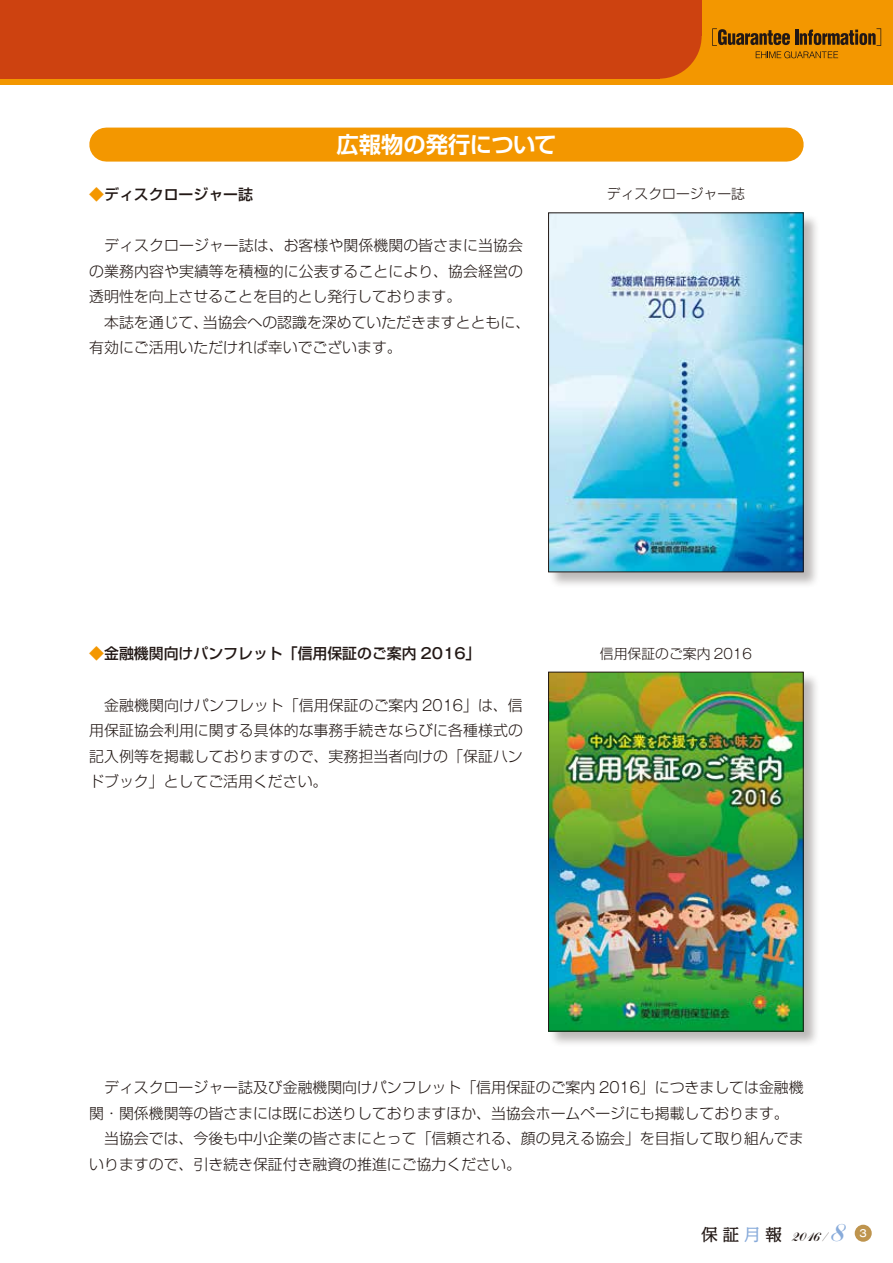
<style>
.page{position:relative;width:893px;height:1263px;background:#fff}
.page>*{position:absolute;margin:0;border:0;box-sizing:border-box;transform-origin:0 0}
.t1{font:34.05px "Commercial Script Plain";color:#88abda}
.t2{font:700 22.35px "Shin Go Pr 5 De";letter-spacing:-.005em;color:#fff}
.t3{font:16.95px "Commercial Script Plain";color:#221815}
.t4{font:300 14.85px/25.5px "Shin Go Pr 5";color:#221815}
.t5{font:500 14.85px "Shin Go Pr 5";color:#221815}
.t6{font:300 13.8px "Shin Go Pr 5";color:#221815}
.t7{font:700 10.65px "Futo Go B101 Pr 5";color:#fff}
.s1{color:#f39700}
.s2{font-family:"Gothic MB101 Pr 5"}
.s3{font-family:"Kakumin Pro"}
.s4{font-family:"Kakumin Pro";color:#88abda}
.s5{font-size:12.75px}
</style>
<div class="page">
<div style="left:0;top:0;width:893px;height:85px;background:#f39700"></div>
<div style="left:0;top:0;width:659px;height:79px;background:#cd4210"></div>
<svg style="left:659px;top:0;width:43px;height:79px"></svg>
<svg style="left:712px;top:28px;width:169px;height:30px"></svg>
<div style="left:855px;top:1225px;width:17px;height:17px;background:#be944e;border-radius:50%"></div>
<div style="left:106px;top:128px;width:681px;height:34px;background:#f39700"></div>
<div style="left:549px;top:213px;width:271px;height:376px;background:#221815;opacity:.3"></div>
<img style="left:550px;top:215px;width:251px;height:355px">
<div style="left:548px;top:213px;width:255px;height:359px;border:1px solid #221815"></div>
<div style="left:549px;top:672px;width:271px;height:376px;background:#221815;opacity:.3"></div>
<img style="left:550px;top:674px;width:251px;height:355px">
<div style="left:548px;top:672px;width:255px;height:359px;border:1px solid #221815"></div>
<h2 class="t2" style="left:336px;top:126px;width:222px">広報物の発行について</h2>
<p class="t5" style="left:89px;top:182px;width:165px"><span class="s1">◆</span>ディスクロージャー誌</p>
<p class="t4" style="left:89px;top:231px;width:442px">　ディスクロージャー誌は、お客様や関係機関の皆さまに当協会の業務内容や実績等を積極的に公表することにより、協会経営の透明性を向上させることを目的とし発行しております。<br>　本誌を通じて、当協会への認識を深めていただきますとともに、有効にご活用いただければ幸いでございます。</p>
<p class="t6" style="left:607px;top:183px;width:140px">ディスクロージャー誌</p>
<p class="t5" style="left:89px;top:642px;width:393px"><span class="s1">◆</span>金融機関向けパンフレット「信用保証のご案内 <span class="s2">2016</span>」</p>
<p class="t4" style="left:89px;top:691px;width:435px;text-align:justify">　金融機関向けパンフレット「信用保証のご案内 <span class="s2">2016</span>」は、信用保証協会利用に関する具体的な事務手続きならびに各種様式の記入例等を掲載しておりますので、実務担当者向けの「保証ハンドブック」としてご活用ください。</p>
<p class="t6" style="left:600px;top:642px;width:153px">信用保証のご案内 <span class="s2">2016</span></p>
<p class="t4" style="left:89px;top:1073px;width:716px">　ディスクロージャー誌及び金融機関向けパンフレット「信用保証のご案内 <span class="s2">2016</span>」につきましては金融機関・関係機関等の皆さまには既にお送りしておりますほか、当協会ホームページにも掲載しております。　当協会では、今後も中小企業の皆さまにとって「信頼される、顔の見える協会」を目指して取り組んでまいりますので、引き続き保証付き融資の推進にご協力ください。</p>
<p class="t3" style="left:701px;top:1226px;width:126px"><span class="s3">保証</span><span class="s4">月</span><span class="s3">報</span> 2016 <span class="s5">/</span></p>
<h1 class="t1" style="left:830px;top:1212px;width:16px">8</h1>
<p class="t7" style="left:858px;top:1225px;width:12px">3</p>
</div>
